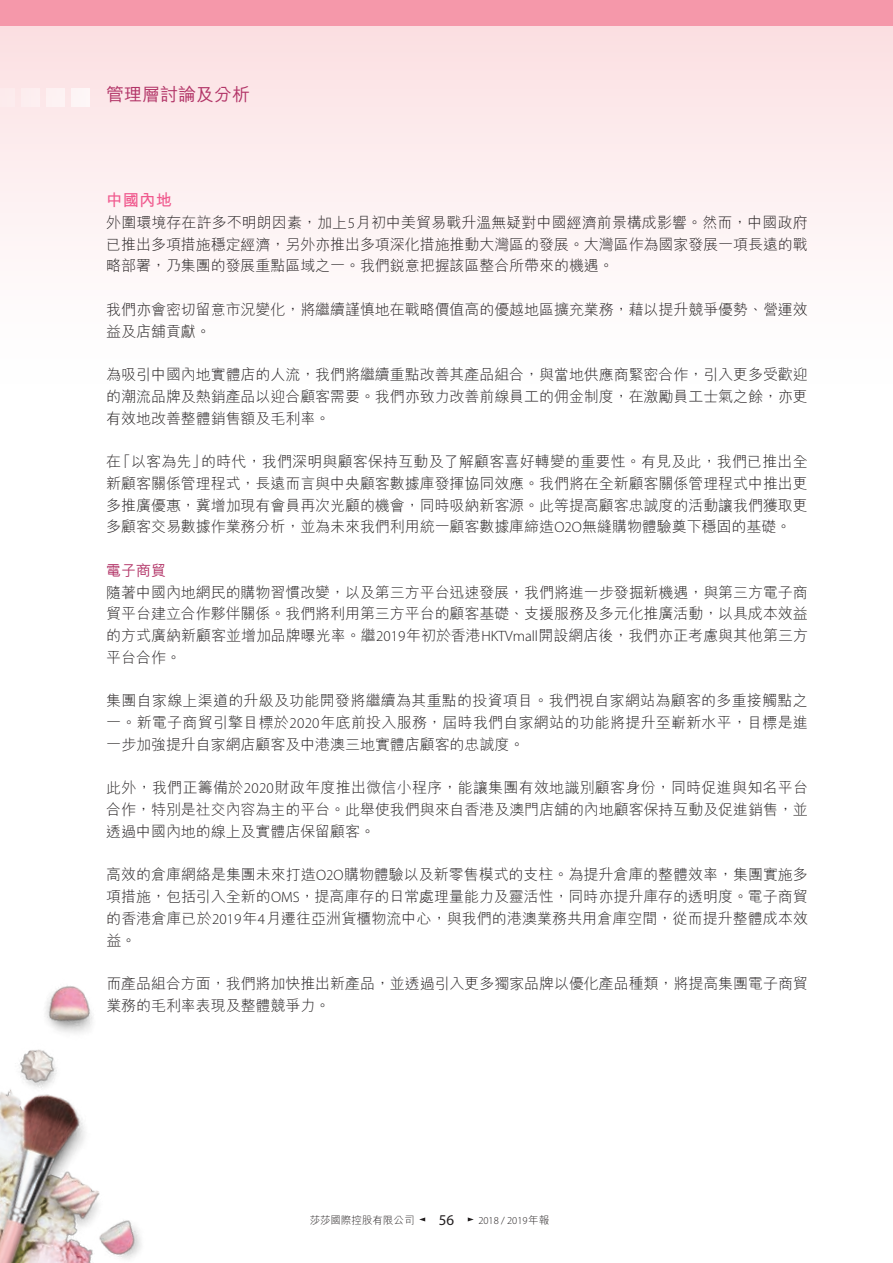
<style>
.page{position:relative;width:893px;height:1263px;background:#fff}
.page>*{position:absolute;margin:0;border:0;box-sizing:border-box;transform-origin:0 0}
.t1{font:500 18px "M Hei HK";color:#b23467}
.t2{font:700 16.5px "M Hei HK";color:#f0588d}
.t3{font:300 15px/21.8px "M Hei HK";letter-spacing:-.005em;color:#231f20;text-align:justify}
.t4{font:500 15px "M Hei HK";color:#b23467}
.t5{font:15px "Myriad Pro";color:#231f20}
.t6{font:300 10.5px "Myriad Pro";color:#231f20}
.t7{font:300 10.5px "M Hei HK";color:#231f20}
.s1{font-family:"Myriad Pro"}
.s2{font-family:"M Hei HK"}
</style>
<div class="page">
<div style="left:0;top:0;width:893px;height:429px;background:linear-gradient(to bottom,#fbdfe1,#fff)"></div>
<div style="left:0;top:0;width:893px;height:26px;background:#f598aa"></div>
<div style="left:0;top:89px;width:15px;height:18px;background:#fcebed"></div>
<div style="left:22px;top:89px;width:18px;height:18px;background:#fceeef"></div>
<div style="left:46px;top:89px;width:18px;height:18px;background:#fdf2f3"></div>
<div style="left:71px;top:89px;width:18px;height:18px;background:#fdf5f6"></div>
<img style="left:0;top:985px;width:426px;height:278px">
<svg style="left:419px;top:1217px;width:6px;height:4px"></svg>
<svg style="left:468px;top:1217px;width:6px;height:4px"></svg>
<p class="t1" style="left:106px;top:81px;width:145px">管理層討論及分析</p>
<p class="t2" style="left:106px;top:188px;width:67px">中國內地</p>
<p class="t3" style="left:106px;top:211px;width:703px">外圍環境存在許多不明朗因素，加上<span class="s1">5</span>月初中美貿易戰升溫無疑對中國經濟前景構成影響。然而，中國政府已推出多項措施穩定經濟，另外亦推出多項深化措施推動大灣區的發展。大灣區作為國家發展一項長遠的戰略部署，乃集團的發展重點區域之一。我們銳意把握該區整合所帶來的機遇。</p>
<p class="t3" style="left:106px;top:298px;width:703px">我們亦會密切留意市況變化，將繼續謹慎地在戰略價值高的優越地區擴充業務，藉以提升競爭優勢、營運效益及店舖貢獻。</p>
<p class="t3" style="left:106px;top:363px;width:703px">為吸引中國內地實體店的人流，我們將繼續重點改善其產品組合，與當地供應商緊密合作，引入更多受歡迎的潮流品牌及熱銷產品以迎合顧客需要。我們亦致力改善前線員工的佣金制度，在激勵員工士氣之餘，亦更有效地改善整體銷售額及毛利率。</p>
<p class="t3" style="left:106px;top:450px;width:703px">在「以客為先」的時代，我們深明與顧客保持互動及了解顧客喜好轉變的重要性。有見及此，我們已推出全新顧客關係管理程式，長遠而言與中央顧客數據庫發揮協同效應。我們將在全新顧客關係管理程式中推出更多推廣優惠，冀增加現有會員再次光顧的機會，同時吸納新客源。此等提高顧客忠誠度的活動讓我們獲取更多顧客交易數據作業務分析，並為未來我們利用統一顧客數據庫締造<span class="s1">O2O</span>無縫購物體驗奠下穩固的基礎。</p>
<p class="t4" style="left:106px;top:559px;width:61px">電子商貿</p>
<p class="t3" style="left:106px;top:581px;width:703px">隨著中國內地網民的購物習慣改變，以及第三方平台迅速發展，我們將進一步發掘新機遇，與第三方電子商貿平台建立合作夥伴關係。我們將利用第三方平台的顧客基礎、支援服務及多元化推廣活動，以具成本效益的方式廣納新顧客並增加品牌曝光率。繼<span class="s1">2019</span>年初於香港<span class="s1">HKTVmall</span>開設網店後，我們亦正考慮與其他第三方平台合作。</p>
<p class="t3" style="left:106px;top:689px;width:703px">集團自家線上渠道的升級及功能開發將繼續為其重點的投資項目。我們視自家網站為顧客的多重接觸點之一。新電子商貿引擎目標於<span class="s1">2020</span>年底前投入服務，屆時我們自家網站的功能將提升至嶄新水平，目標是進一步加強提升自家網店顧客及中港澳三地實體店顧客的忠誠度。</p>
<p class="t3" style="left:106px;top:776px;width:703px">此外，我們正籌備於<span class="s1">2020</span>財政年度推出微信小程序，能讓集團有效地識別顧客身份，同時促進與知名平台合作，特別是社交內容為主的平台。此舉使我們與來自香港及澳門店舖的內地顧客保持互動及促進銷售，並透過中國內地的線上及實體店保留顧客。</p>
<p class="t3" style="left:106px;top:863px;width:703px">高效的倉庫網絡是集團未來打造<span class="s1">O2O</span>購物體驗以及新零售模式的支柱。為提升倉庫的整體效率，集團實施多項措施，包括引入全新的<span class="s1">OMS</span>，提高庫存的日常處理量能力及靈活性，同時亦提升庫存的透明度。電子商貿的香港倉庫已於<span class="s1">2019</span>年<span class="s1">4</span>月遷往亞洲貨櫃物流中心，與我們的港澳業務共用倉庫空間，從而提升整體成本效益。</p>
<p class="t3" style="left:106px;top:972px;width:703px">而產品組合方面，我們將加快推出新產品，並透過引入更多獨家品牌以優化產品種類，將提高集團電子商貿業務的毛利率表現及整體競爭力。</p>
<p class="t7" style="left:310px;top:1212px;width:106px">莎莎國際控股有限公司</p>
<p class="t5" style="left:439px;top:1211px;width:17px">56</p>
<p class="t6" style="left:478px;top:1214px;width:72px">2018 / 2019<span class="s2">年報</span></p>
</div>
